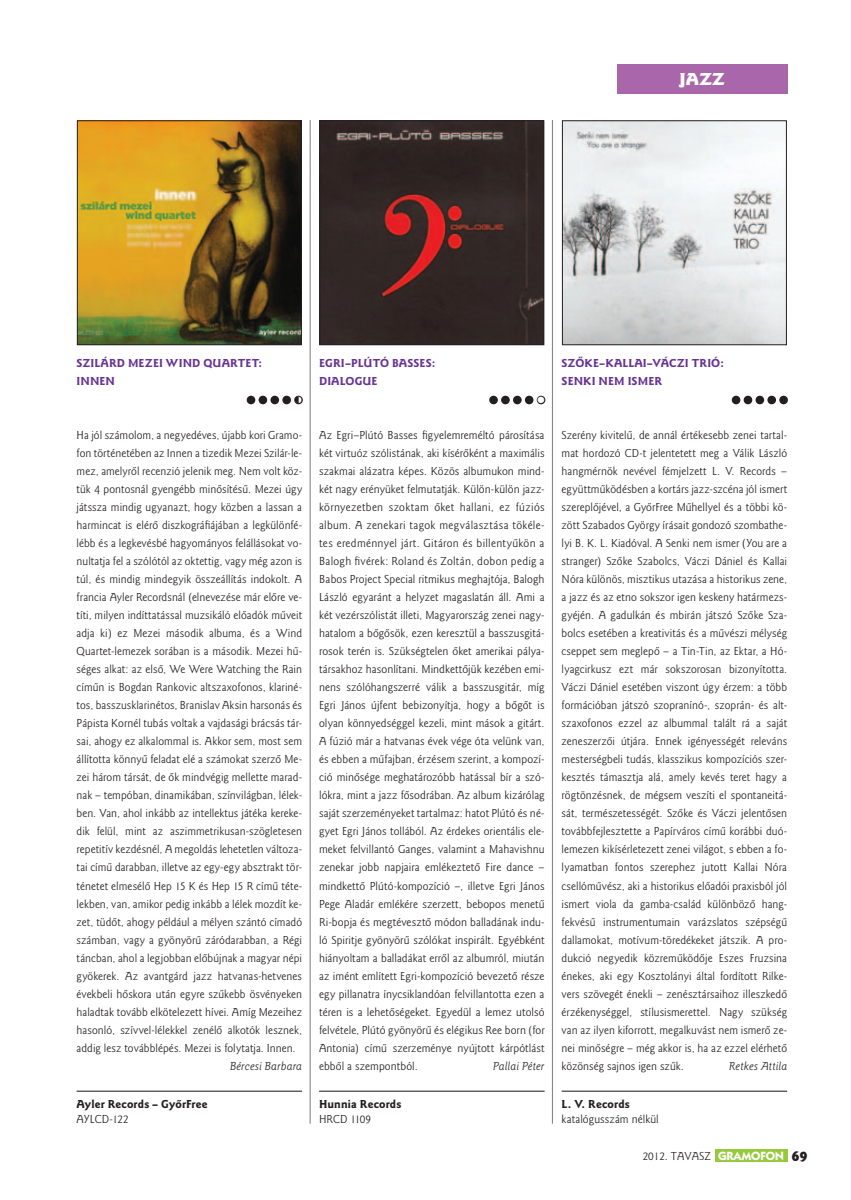
<style>
.page{position:relative;width:851px;height:1200px;background:#fff}
.page>*{position:absolute;margin:0;border:0;box-sizing:border-box;transform-origin:0 0}
.t1{font:18px "Goudy Sans Black H";color:#fff}
.t2{font:12px/18px "Goudy Sans Book H";letter-spacing:.005em;color:#231f20;text-align:justify}
.t3{font:12px/18px "Goudy Sans Bold H";letter-spacing:.01em;color:#673394}
.t4{font:12px "Goudy Sans Bold H";letter-spacing:.015em;color:#231f20}
.t5{font:12px "Goudy Sans Book Italic H";letter-spacing:.01em;color:#231f20}
.t6{font:9px "Zapf Dingbats";color:#231f20}
.s1{color:#fff}
.s2{font-family:"Itc Kabel Bold H";color:#fff}
.s3{font-family:"Goudy Sans Black H";font-size:15px}
</style>
<div class="page">
<div style="left:617px;top:64px;width:170px;height:30px;background:#a966aa"></div>
<div style="left:714px;top:1148px;width:73px;height:13px;background:#97c93c"></div>
<hr style="left:309px;top:120px;width:1px;height:1003px;background:#808285">
<hr style="left:552px;top:120px;width:1px;height:1003px;background:#808285">
<img style="left:79px;top:122px;width:220px;height:221px">
<div style="left:77px;top:120px;width:224px;height:225px;border:1px solid #231f20"></div>
<img style="left:321px;top:122px;width:221px;height:221px">
<div style="left:319px;top:120px;width:225px;height:225px;border:1px solid #231f20"></div>
<img style="left:564px;top:122px;width:220px;height:221px">
<div style="left:562px;top:120px;width:224px;height:225px;border:1px solid #231f20"></div>
<hr style="left:77px;top:1090px;width:225px;height:1px;background:#231f20">
<hr style="left:319px;top:1090px;width:225px;height:1px;background:#231f20">
<hr style="left:561px;top:1090px;width:226px;height:1px;background:#231f20">
<div style="left:489px;top:395px;width:9px;height:9px;border:2px solid #231f20;border-radius:50%"></div>
<div style="left:501px;top:395px;width:8px;height:9px;border:2px solid #231f20;border-radius:50%"></div>
<div style="left:513px;top:395px;width:8px;height:9px;border:2px solid #231f20;border-radius:50%"></div>
<div style="left:525px;top:395px;width:8px;height:9px;border:2px solid #231f20;border-radius:50%"></div>
<div style="left:536px;top:395px;width:9px;height:9px;border:2px solid #231f20;border-radius:50%"></div>
<div style="left:731px;top:395px;width:9px;height:9px;border:2px solid #231f20;border-radius:50%"></div>
<div style="left:743px;top:395px;width:9px;height:9px;border:2px solid #231f20;border-radius:50%"></div>
<div style="left:755px;top:395px;width:9px;height:9px;border:2px solid #231f20;border-radius:50%"></div>
<div style="left:767px;top:395px;width:8px;height:9px;border:2px solid #231f20;border-radius:50%"></div>
<div style="left:779px;top:395px;width:8px;height:9px;border:2px solid #231f20;border-radius:50%"></div>
<div style="left:247px;top:395px;width:8px;height:9px;border:2px solid #231f20;border-radius:50%"></div>
<div style="left:258px;top:395px;width:9px;height:9px;border:2px solid #231f20;border-radius:50%"></div>
<div style="left:270px;top:395px;width:9px;height:9px;border:2px solid #231f20;border-radius:50%"></div>
<div style="left:282px;top:395px;width:9px;height:9px;border:2px solid #231f20;border-radius:50%"></div>
<div style="left:294px;top:395px;width:9px;height:9px;border:2px solid #231f20;border-radius:50%"></div>
<svg style="left:294px;top:396px;width:4px;height:7px"></svg>
<h1 class="t1" style="left:679px;top:69px;width:47px">JAZZ</h1>
<p class="t3" style="left:77px;top:354px;width:145px">SZILÁRD MEZEI WIND QUART</p>
<p class="t3" style="left:245px;top:354px;width:18px">ET:</p>
<p class="t3" style="left:77px;top:372px;width:40px">INNEN</p>
<p class="t6" style="left:247px;top:395px;width:56px">● ● ● ● <span class="s1">●</span></p>
<p class="t2" style="left:77px;top:426px;width:227px">Ha jól számolom, a negyedéves, újabb kori Gramo&shy;fon történetében az I nnen a tizedik Mezei Szilár-le&shy;mez, amelyrôl recenzió jelenik meg. N em volt köz&shy;tük 4 pontosnál gyengébb minôsítésû. Mezei úgy játssza mindig ugyanazt, hogy közben a lassan a harmincat is elérô diszkográfiájában a legkülönfé&shy;lébb és a legkevésbé hagyományos felállásokat vo&shy;nultatja fel a szólótól az oktettig, vagy még azon is túl, és mindig mindegyik összeállítás indokolt. A francia Ayler Recordsnál (elnevezése már elôre ve&shy;títi, milyen indíttatással muzsikáló elôadók mûveit adja ki) ez Mezei második albuma, és a Wind Quartet-lemezek sorában is a második. Mezei hû&shy;séges alkat: az elsô, We Were Watching the Rain címûn is Bogdan Rankovic altszaxofonos, klariné&shy;tos, basszusklarinétos, Branislav Aksin harsonás és Pápista Kornél tubás voltak a vajdasági brácsás tár&shy;sai, ahogy ez alkalommal is. Akkor sem, most sem állította könnyû feladat elé a számokat szerzô Me&shy;zei három társát, de ôk mindvégig mellette marad&shy;nak – tempóban, dinamikában, színvilágban, lélek&shy;ben. Van, ahol inkább az intellektus játéka kereke&shy;dik felül, mint az aszimmetrikusan-szögletesen repetitív kezdésnél, A megoldás lehetetlen változa&shy;tai címû darabban, illetve az egy-egy absztrakt tör&shy;ténetet elmesélô H ep 15 K és H ep 15 R címû téte&shy;lekben, van, amikor pedig inkább a lélek mozdít ke&shy;zet, tüdôt, ahogy például a mélyen szántó címadó számban, vagy a gyönyörû záródarabban, a Régi táncban, ahol a legjobban elôbújnak a magyar népi gyökerek. Az avantgárd jazz hatvanas-hetvenes évekbeli hôskora után egyre szûkebb ösvényeken haladtak tovább elkötelezett hívei. Amíg Mezeihez hasonló, szívvel-lélekkel zenélô alkotók lesznek, addig lesz továbblépés. Mezei is folytatja. I nnen.</p>
<p class="t5" style="left:230px;top:1058px;width:73px">Bércesi Barbara</p>
<p class="t4" style="left:77px;top:1097px;width:132px">AYLER RECORDS – GYÔRFREE</p>
<p class="t2" style="left:77px;top:1110px;width:54px">AYLCD-122</p>
<p class="t3" style="left:319px;top:354px;width:118px">EGRI–PLÚTÓ BASSES:<br>DIALOGUE</p>
<p class="t3" style="left:561px;top:354px;width:164px;text-indent:81px">I–VÁCZI TRIÓ:<br>SENKI NEM ISMER</p>
<p class="t3" style="left:561px;top:354px;width:61px">SZÔKE–KALLA</p>
<p class="t6" style="left:490px;top:395px;width:56px">● ● ● ● <span class="s1">●</span></p>
<p class="t2" style="left:319px;top:426px;width:227px">Az Egri–Plútó Basses figyelemreméltó párosítása két virtuóz szólistának, aki kísérôként a maximális szakmai alázatra képes. Közös albumukon mind&shy;két nagy erényüket felmutatják. Külön-külön jazz&shy;környezetben szoktam ôket hallani, ez fúziós album. A zenekari tagok megválasztása tökéle&shy;tes eredménnyel járt. Gitáron és billentyûkön a Balogh fivérek: Roland és Zoltán, dobon pedig a Babos Project Special ritmikus meghajtója, Balogh László egyaránt a helyzet magaslatán áll. Ami a két vezérszólistát illeti, Magyarország zenei nagy&shy;hatalom a bôgôsök, ezen keresztül a basszusgitá&shy;rosok terén is. Szükségtelen ôket amerikai pálya&shy;társakhoz hasonlítani. Mindkettôjük kezében emi&shy;nens szólóhangszerré válik a basszusgitár, míg Egri János újfent bebizonyítja, hogy a bôgôt is olyan könnyedséggel kezeli, mint mások a gitárt.<br>A fúzió már a hatvanas évek vége óta velünk van, és ebben a mûfajban, érzésem szerint, a kompozí&shy;ció minôsége meghatározóbb hatással bír a szó&shy;lókra, mint a jazz fôsodrában. Az album kizárólag saját szerzeményeket tartalmaz: hatot Plútó és né&shy;gyet Egri János tollából. Az érdekes orientális ele&shy;meket felvillantó Ganges, valamint a Mahavishnu zenekar jobb napjaira emlékeztetô Fire dance – mindkettô Plútó-kompozíció –, illetve Egri János Pege Aladár emlékére szerzett, bebopos menetû Ri-bopja és megtévesztô módon balladának indu&shy;ló Spiritje gyönyörû szólókat inspirált. Egyébként hiányoltam a balladákat errôl az albumról, miután az imént említett Egri-kompozíció bevezetô része egy pillanatra ínycsiklandóan felvillantotta ezen a téren is a lehetôségeket. Egyedül a lemez utolsó felvétele, Plútó gyönyörû és elégikus Ree born (for Antonia) címû szerzeménye nyújtott kárpótlást ebbôl a szempontból.</p>
<p class="t5" style="left:493px;top:1058px;width:53px">Pallai Péter</p>
<p class="t6" style="left:732px;top:395px;width:56px">● ● ● ● ●</p>
<p class="t2" style="left:561px;top:426px;width:227px">Szerény kivitelû, de annál értékesebb zenei tartal&shy;mat hordozó CD-t jelentetett meg a Válik László hangmérnök nevével fémjelzett L. V. Records – együttmûködésben a kortárs jazz-szcéna jól ismert szereplôjével, a GyôrFree Mûhellyel és a többi kö&shy;zött Szabados György írásait gondozó szombathe&shy;lyi B. K. L. Kiadóval. A Senki nem ismer (You are a stranger) Szôke Szabolcs, Váczi Dániel és Kallai N óra különös, misztikus utazása a historikus zene, a jazz és az etno sokszor igen keskeny határmezs&shy;gyéjén. A gadulkán és mbirán játszó Szôke Sza&shy;bolcs esetében a kreativitás és a mûvészi mélység cseppet sem meglepô – a Tin-Tin, az Ektar, a H ó&shy;lyagcirkusz ezt már sokszorosan bizonyította.<br>Váczi Dániel esetében viszont úgy érzem: a több formációban játszó szopranínó-, szoprán- és alt&shy;szaxofonos ezzel az albummal talált rá a saját zeneszerzôi útjára. Ennek igényességét releváns mesterségbeli tudás, klasszikus kompozíciós szer&shy;kesztés támasztja alá, amely kevés teret hagy a rögtönzésnek, de mégsem veszíti el spontaneitá&shy;sát, természetességét. Szôke és Váczi jelentôsen továbbfejlesztette a Papírváros címû korábbi duó&shy;lemezen kikísérletezett zenei világot, s ebben a fo&shy;lyamatban fontos szerephez jutott Kallai N óra csellómûvész, aki a historikus elôadói praxisból jól ismert viola da gamba-család különbözô hang&shy;fekvésû instrumentumain varázslatos szépségû dallamokat, motívum-töredékeket játszik. A pro&shy;dukció negyedik közremûködôje Eszes Fruzsina énekes, aki egy Kosztolányi által fordított Rilke&shy;vers szövegét énekli – zenésztársaihoz illeszkedô érzékenységgel, stílusismerettel. N agy szükség van az ilyen kiforrott, megalkuvást nem ismerô ze&shy;nei minôségre – még akkor is, ha az ezzel elérhetô közönség sajnos igen szûk.</p>
<p class="t5" style="left:729px;top:1058px;width:60px">Retkes Attila</p>
<p class="t4" style="left:319px;top:1097px;width:84px">HUNNIA RECORDS</p>
<p class="t2" style="left:319px;top:1110px;width:54px">HRCD 1109</p>
<p class="t4" style="left:561px;top:1097px;width:70px">L. V. RECORDS</p>
<p class="t2" style="left:561px;top:1110px;width:99px">katalógusszám nélkül</p>
<p class="t2" style="left:642px;top:1146px;width:166px">2012. tavasz <span class="s2">GRAMOFON</span> <span class="s3">69</span></p>
</div>
